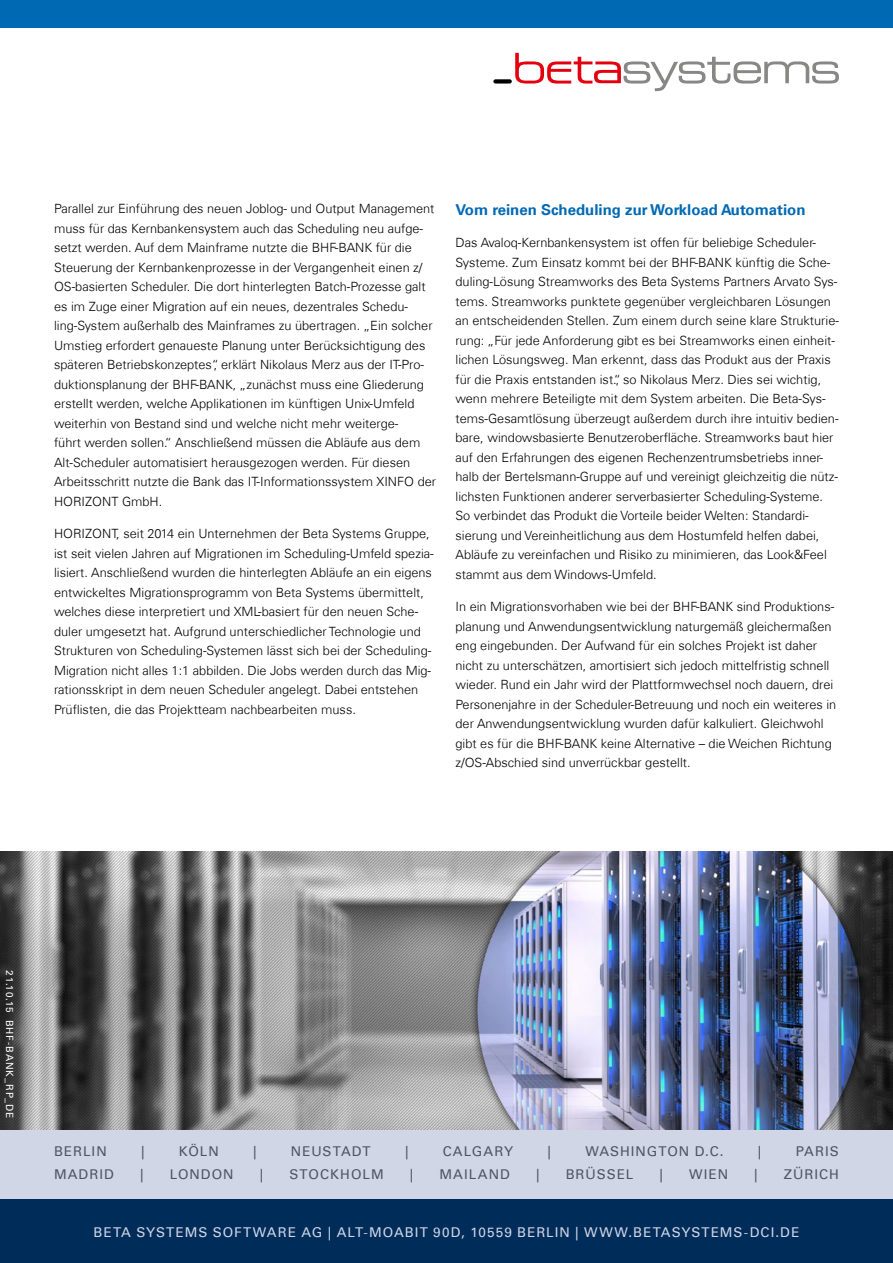
<style>
.page{position:relative;width:893px;height:1263px;background:#fff}
.page>*{position:absolute;margin:0;border:0;box-sizing:border-box;transform-origin:0 0}
.absatz{font:700 15px "Univers Com 65";color:#0069b4}
.ü_facts-kasten{font:13.5px "Univers Com 55 Roman";letter-spacing:.075em;color:#4d5463}
.ü_facts-kasten-2{font:13.5px "Univers Com 55 Roman";letter-spacing:.075em;color:#d1d6e6}
.absatz-2{font:300 12.75px/19.5px "Univers Com 45";color:#000}
.ü_facts-kasten-3{font:10.05px "Univers Com 55 Roman";letter-spacing:.085em;color:#fff}
</style>
<div class="page">
<div style="left:0;top:0;width:893px;height:28px;background:#0069b4"></div>
<img style="left:0;top:852px;width:893px;height:278px">
<div style="left:0;top:1130px;width:893px;height:70px;background:#d1d6e6"></div>
<div style="left:0;top:1200px;width:893px;height:63px;background:#002c5a"></div>
<svg style="left:515px;top:53px;width:324px;height:38px"></svg>
<div style="left:493px;top:79px;width:19px;height:5px;background:#000;border-radius:2px"></div>
<p class="absatz-2" style="left:54px;top:199px;width:384px">Parallel zur Einführung des neuen Joblog- und Output Management muss für das Kernbankensystem auch das Scheduling neu aufge&shy;setzt werden. Auf dem Mainframe nutzte die BHF-BANK für die Steuerung der Kernbankenprozesse in der Vergangenheit einen z/ OS-basierten Scheduler. Die dort hinterlegten Batch-Prozesse galt es im Zuge einer Migration auf ein neues, dezentrales Schedu&shy;ling-System außerhalb des Mainframes zu übertragen. „Ein solcher Umstieg erfordert genaueste Planung unter Berücksichtigung des späteren Betriebskonzeptes“, erklärt Nikolaus Merz aus der IT-Pro&shy;duktionsplanung der BHF-BANK, „zunächst muss eine Gliederung erstellt werden, welche Applikationen im künftigen Unix-Umfeld weiterhin von Bestand sind und welche nicht mehr weiterge-<br>führt werden sollen.“ Anschließend müssen die Abläufe aus dem Alt-Scheduler automatisiert herausgezogen werden. Für diesen Arbeitsschritt nutzte die Bank das IT-Informationssystem XINFO der HORIZONT GmbH.</p>
<p class="absatz-2" style="left:54px;top:524px;width:381px">HORIZONT, seit 2014 ein Unternehmen der Beta Systems Gruppe, ist seit vielen Jahren auf Migrationen im Scheduling-Umfeld spezia&shy;lisiert. Anschließend wurden die hinterlegten Abläufe an ein eigens entwickeltes Migrationsprogramm von Beta Systems übermittelt, welches diese interpretiert und XML-basiert für den neuen Sche&shy;duler umgesetzt hat. Aufgrund unterschiedlicher Technologie und Strukturen von Scheduling-Systemen lässt sich bei der Scheduling-Migration nicht alles 1:1 abbilden. Die Jobs werden durch das Mig&shy;rationsskript in dem neuen Scheduler angelegt. Dabei entstehen Prüflisten, die das Projektteam nachbearbeiten muss.</p>
<p class="absatz" style="left:455px;top:201px;width:352px">Vom reinen Scheduling zur Workload Automation</p>
<p class="absatz-2" style="left:455px;top:233px;width:385px">Das Avaloq-Kernbankensystem ist offen für beliebige Scheduler-Systeme. Zum Einsatz kommt bei der BHF-BANK künftig die Sche&shy;duling-Lösung Streamworks des Beta Systems Partners Arvato Sys&shy;tems. Streamworks punktete gegenüber vergleichbaren Lösungen an entscheidenden Stellen. Zum einem durch seine klare Strukturie&shy;rung: „Für jede Anforderung gibt es bei Streamworks einen einheit&shy;lichen Lösungsweg. Man erkennt, dass das Produkt aus der Praxis für die Praxis entstanden ist.“, so Nikolaus Merz. Dies sei wichtig, wenn mehrere Beteiligte mit dem System arbeiten. Die Beta-Sys&shy;tems-Gesamtlösung überzeugt außerdem durch ihre intuitiv bedien&shy;bare, windowsbasierte Benutzeroberfläche. Streamworks baut hier auf den Erfahrungen des eigenen Rechenzentrumsbetriebs inner&shy;halb der Bertelsmann-Gruppe auf und vereinigt gleichzeitig die nütz&shy;lichsten Funktionen anderer serverbasierter Scheduling-Systeme.<br>So verbindet das Produkt die Vorteile beider Welten: Standardi&shy;sierung und Vereinheitlichung aus dem Hostumfeld helfen dabei, Abläufe zu vereinfachen und Risiko zu minimieren, das Look&amp;Feel stammt aus dem Windows-Umfeld.</p>
<p class="absatz-2" style="left:455px;top:597px;width:382px">In ein Migrationsvorhaben wie bei der BHF-BANK sind Produktions&shy;planung und Anwendungsentwicklung naturgemäß gleichermaßen eng eingebunden. Der Aufwand für ein solches Projekt ist daher nicht zu unterschätzen, amortisiert sich jedoch mittelfristig schnell wieder. Rund ein Jahr wird der Plattformwechsel noch dauern, drei Personenjahre in der Scheduler-Betreuung und noch ein weiteres in der Anwendungsentwicklung wurden dafür kalkuliert. Gleichwohl gibt es für die BHF-BANK keine Alternative – die Weichen Richtung z/OS-Abschied sind unverrückbar gestellt.</p>
<p class="ü_facts-kasten-3" style="left:16px;top:970px;width:149px;rotate:90deg">21.10.15 BHF-Bank_RP_DE</p>
<p class="ü_facts-kasten" style="left:54px;top:1143px;width:54px">BERLIN</p>
<p class="ü_facts-kasten" style="left:141px;top:1143px;width:5px">|</p>
<p class="ü_facts-kasten" style="left:179px;top:1143px;width:41px">KÖLN</p>
<p class="ü_facts-kasten" style="left:253px;top:1143px;width:5px">|</p>
<p class="ü_facts-kasten" style="left:291px;top:1143px;width:81px">NEUSTADT</p>
<p class="ü_facts-kasten" style="left:405px;top:1143px;width:5px">|</p>
<p class="ü_facts-kasten" style="left:443px;top:1143px;width:72px">CALGARY</p>
<p class="ü_facts-kasten" style="left:548px;top:1143px;width:5px">|</p>
<p class="ü_facts-kasten" style="left:585px;top:1143px;width:140px">WASHINGTON D.C.</p>
<p class="ü_facts-kasten" style="left:758px;top:1143px;width:5px">|</p>
<p class="ü_facts-kasten" style="left:796px;top:1143px;width:45px">PARIS</p>
<p class="ü_facts-kasten" style="left:54px;top:1166px;width:61px">MADRID</p>
<p class="ü_facts-kasten" style="left:140px;top:1166px;width:5px">|</p>
<p class="ü_facts-kasten" style="left:170px;top:1166px;width:65px">LONDON</p>
<p class="ü_facts-kasten" style="left:260px;top:1166px;width:5px">|</p>
<p class="ü_facts-kasten" style="left:289px;top:1166px;width:96px">STOCKHOLM</p>
<p class="ü_facts-kasten" style="left:410px;top:1166px;width:5px">|</p>
<p class="ü_facts-kasten" style="left:439px;top:1166px;width:72px">MAILAND</p>
<p class="ü_facts-kasten" style="left:536px;top:1166px;width:5px">|</p>
<p class="ü_facts-kasten" style="left:566px;top:1166px;width:69px">BRÜSSEL</p>
<p class="ü_facts-kasten" style="left:660px;top:1166px;width:5px">|</p>
<p class="ü_facts-kasten" style="left:689px;top:1166px;width:40px">WIEN</p>
<p class="ü_facts-kasten" style="left:754px;top:1166px;width:5px">|</p>
<p class="ü_facts-kasten" style="left:784px;top:1166px;width:57px">ZÜRICH</p>
<p class="ü_facts-kasten-2" style="left:94px;top:1224px;width:707px">BETA SYSTEMS SOFTWARE AG | ALT-MOABIT 90D, 10559 BERLIN | WWW.BETASYSTEMS-DCI.DE</p>
</div>
